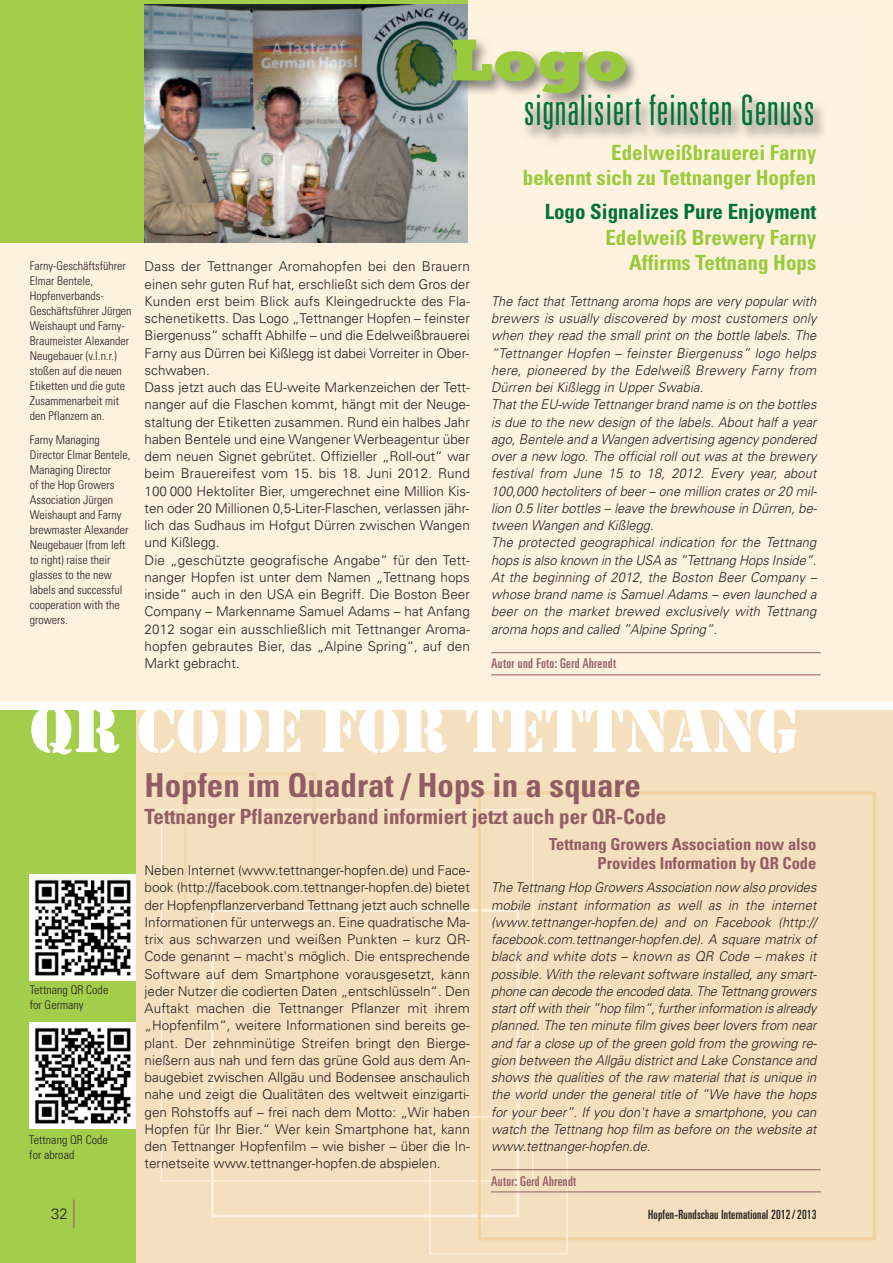
<style>
.page{position:relative;width:893px;height:1263px;background:#fff}
.page>*{position:absolute;margin:0;border:0;box-sizing:border-box;transform-origin:0 0}
.t1{font:67.5px "Stencil";color:#fff}
.t2{font:800 60px "Rockwell";color:#99ca3b}
.t3{font:300 ultra-condensed 42px "Univers";letter-spacing:.02em;color:#007236}
.t4{font:700 condensed 33px "Univers";color:#925c64}
.t5{font:700 condensed 21px/25.5px "Univers";color:#99ca3b;text-align:right}
.t6{font:700 condensed 21px "Univers";color:#925c64}
.t7{font:700 condensed 21px "Univers";color:#007236}
.t8{font:700 condensed 16.5px/19.5px "Univers";color:#925c64;text-align:right}
.t9{font:300 15px "Univers";color:#231f20}
.t10{font:300 13.5px/17.2px "Univers";color:#231f20}
.t11{font:italic 300 13.5px/17.2px "Univers";letter-spacing:.005em;color:#231f20;scale:.95 1}
.t12{font:ultra-condensed 13.5px "Univers";letter-spacing:.025em;color:#925c64;scale:1.07 1}
.t13{font:ultra-condensed 12.75px "Univers";letter-spacing:.02em;color:#231f20}
.t14{font:300 condensed 12px/15px "Univers";color:#231f20}
</style>
<div class="page">
<div style="left:0;top:710px;width:893px;height:553px;background:#f4dfbe"></div>
<div style="left:0;top:710px;width:136px;height:553px;background:#a3ce4c"></div>
<div style="left:161px;top:809px;width:372px;height:373px;border:2px solid #fef2df"></div>
<div style="left:211px;top:909px;width:308px;height:308px;border:3px solid #fef2df"></div>
<div style="left:184px;top:772px;width:132px;height:132px;border:3px solid #f2d8af"></div>
<div style="left:478px;top:791px;width:398px;height:449px;border:3px solid #f1d2a0"></div>
<div style="left:429px;top:1116px;width:139px;height:138px;border:2px solid #fef2df"></div>
<div style="left:0;top:0;width:893px;height:702px;background:#fef2df"></div>
<svg style="left:74px;top:1199px;width:1px;height:29px"></svg>
<div style="left:0;top:0;width:468px;height:242px;background:#a3ce4c"></div>
<img style="left:145px;top:4px;width:323px;height:238px">
<img style="left:416px;top:15px;width:408px;height:207px">
<hr style="left:491px;top:1169px;width:330px;height:1px;background:#925c64">
<hr style="left:491px;top:1191px;width:330px;height:1px;background:#925c64">
<img style="left:30px;top:1023px;width:106px;height:106px">
<img style="left:30px;top:875px;width:106px;height:106px">
<hr style="left:491px;top:652px;width:330px;height:1px;background:#925c64">
<hr style="left:491px;top:674px;width:330px;height:1px;background:#925c64">
<p class="t14" style="left:30px;top:259px;width:103px">Farny-Geschäftsführer<br>Elmar Bentele,<br>Hopfenverbands-<br>Geschäftsführer Jürgen<br>Weishaupt und Farny-<br>Braumeister Alexander<br>Neugebauer (v.l.n.r.) stoßen auf die neuen<br>Etiketten und die gute<br>Zusammenarbeit mit den Pflanzern an.</p>
<p class="t14" style="left:30px;top:433px;width:102px">Farny Managing<br>Director Elmar Bentele,<br>Managing Director<br>of the Hop Growers<br>Association Jürgen<br>Weishaupt and Farny brewmaster Alexander<br>Neugebauer (from left to right) raise their glasses to the new labels and successful cooperation with the growers.</p>
<h2 class="t2" style="left:451px;top:25px;width:179px">Logo</h2>
<h3 class="t3" style="left:524px;top:95px;width:293px">signalisiert feinsten Genuss</h3>
<h3 class="t5" style="left:523px;top:141px;width:295px">Edelweißbrauerei Farny<br>bekennt sich zu Tettnanger Hopfen</h3>
<h3 class="t7" style="left:545px;top:204px;width:273px">Logo Signalizes Pure Enjoyment</h3>
<h3 class="t5" style="left:605px;top:226px;width:212px">Edelweiß Brewery Farny<br>Affirms Tettnang Hops</h3>
<p class="t10" style="left:145px;top:259px;width:327px">Dass der Tettnanger Aromahopfen bei den Brauern einen sehr guten Ruf hat, erschließt sich dem Gros der Kunden erst beim Blick aufs Kleingedruckte des Fla&shy;schenetiketts. Das Logo „Tettnanger Hopfen – feinster Biergenuss“ schafft Abhilfe – und die Edelweißbrauerei Farny aus Dürren bei Kißlegg ist dabei Vorreiter in Ober&shy;schwaben.<br>Dass jetzt auch das EU-weite Markenzeichen der Tett&shy;nanger auf die Flaschen kommt, hängt mit der Neuge&shy;staltung der Etiketten zusammen. Rund ein halbes Jahr haben Bentele und eine Wangener Werbeagentur über dem neuen Signet gebrütet. Offizieller „Roll-out“ war beim Brauereifest vom 15. bis 18. Juni 2012. Rund 100 000 Hektoliter Bier, umgerechnet eine Million Kis&shy;ten oder 20 Millionen 0,5-Liter-Flaschen, verlassen jähr&shy;lich das Sudhaus im Hofgut Dürren zwischen Wangen und Kißlegg.<br>Die „geschützte geografische Angabe“ für den Tett&shy;nanger Hopfen ist unter dem Namen „Tettnang hops inside“ auch in den USA ein Begriff. Die Boston Beer Company – Markenname Samuel Adams – hat Anfang 2012 sogar ein ausschließlich mit Tettnanger Aroma&shy;hopfen gebrautes Bier, das „Alpine Spring“, auf den Markt gebracht.</p>
<p class="t11" style="left:491px;top:294px;width:345px">The fact that Tettnang aroma hops are very popular with brewers is usually discovered by most customers only when they read the small print on the bottle labels. The ”Tettnanger Hopfen – feinster Biergenuss” logo helps here, pioneered by the Edelweiß Brewery Farny from Dürren bei Kißlegg in Upper Swabia.<br>That the EU-wide Tettnanger brand name is on the bottles is due to the new design of the labels. About half a year ago, Bentele and a Wangen advertising agency pondered over a new logo. The official roll out was at the brewery festival from June 15 to 18, 2012. Every year, about 100,000 hectoliters of beer – one million crates or 20 mil&shy;lion 0.5 liter bottles – leave the brewhouse in Dürren, be&shy;tween Wangen and Kißlegg.<br>The protected geographical indication for the Tettnang hops is also known in the USA as ”Tettnang Hops Inside”.<br>At the beginning of 2012, the Boston Beer Company – whose brand name is Samuel Adams – even launched a beer on the market brewed exclusively with Tettnang aroma hops and called ”Alpine Spring”.</p>
<p class="t12" style="left:491px;top:658px;width:118px">Autor und Foto: Gerd Ahrendt</p>
<h1 class="t1" style="left:30px;top:689px;width:770px">QR CODE FOR TETTNANG</h1>
<p class="t14" style="left:30px;top:983px;width:80px">Tettnang QR Code for Germany</p>
<p class="t14" style="left:29px;top:1133px;width:80px">Tettnang QR Code for abroad</p>
<h3 class="t4" style="left:145px;top:773px;width:498px">Hopfen im Quadrat / Hops in a square</h3>
<h3 class="t6" style="left:145px;top:809px;width:523px">Tettnanger Pflanzerverband informiert jetzt auch per QR-Code</h3>
<p class="t8" style="left:549px;top:835px;width:269px">Tettnang Growers Association now also<br>Provides Information by QR Code</p>
<p class="t10" style="left:145px;top:863px;width:327px;text-align:justify">Neben Internet (www.tettnanger-hopfen.de) und Face&shy;book (http://facebook.com.tettnanger-hopfen.de) bietet der Hopfenpflanzerverband Tettnang jetzt auch schnelle Informationen für unterwegs an. Eine quadratische Ma&shy;trix aus schwarzen und weißen Punkten – kurz QR-Code genannt – macht's möglich. Die entsprechende Software auf dem Smartphone vorausgesetzt, kann jeder Nutzer die codierten Daten „entschlüsseln“. Den Auftakt machen die Tettnanger Pflanzer mit ihrem „Hopfenfilm“, weitere Informationen sind bereits ge&shy;plant. Der zehnminütige Streifen bringt den Bierge&shy;nießern aus nah und fern das grüne Gold aus dem An&shy;baugebiet zwischen Allgäu und Bodensee anschaulich nahe und zeigt die Qualitäten des weltweit einzigarti&shy;gen Rohstoffs auf – frei nach dem Motto: „Wir haben Hopfen für Ihr Bier.“ Wer kein Smartphone hat, kann den Tettnanger Hopfenfilm – wie bisher – über die In&shy;ternetseite www.tettnanger-hopfen.de abspielen.</p>
<p class="t11" style="left:491px;top:880px;width:345px;text-align:justify">The Tettnang Hop Growers Association now also provides mobile instant information as well as in the internet (www.tettnanger-hopfen.de) and on Facebook (http:// facebook.com.tettnanger-hopfen.de). A square matrix of black and white dots – known as QR Code – makes it possible. With the relevant software installed, any smart&shy;phone can decode the encoded data. The Tettnang growers start off with their ”hop film”, further information is already planned. The ten minute film gives beer lovers from near and far a close up of the green gold from the growing re&shy;gion between the Allgäu district and Lake Constance and shows the qualities of the raw material that is unique in the world under the general title of ”We have the hops for your beer”. If you don't have a smartphone, you can watch the Tettnang hop film as before on the website at www.tettnanger-hopfen.de.</p>
<p class="t12" style="left:491px;top:1176px;width:81px">Autor: Gerd Ahrendt</p>
<p class="t9" style="left:51px;top:1208px;width:18px">32</p>
<p class="t13" style="left:648px;top:1209px;width:170px">Hopfen-Rundschau International 2012/2013</p>
</div>
